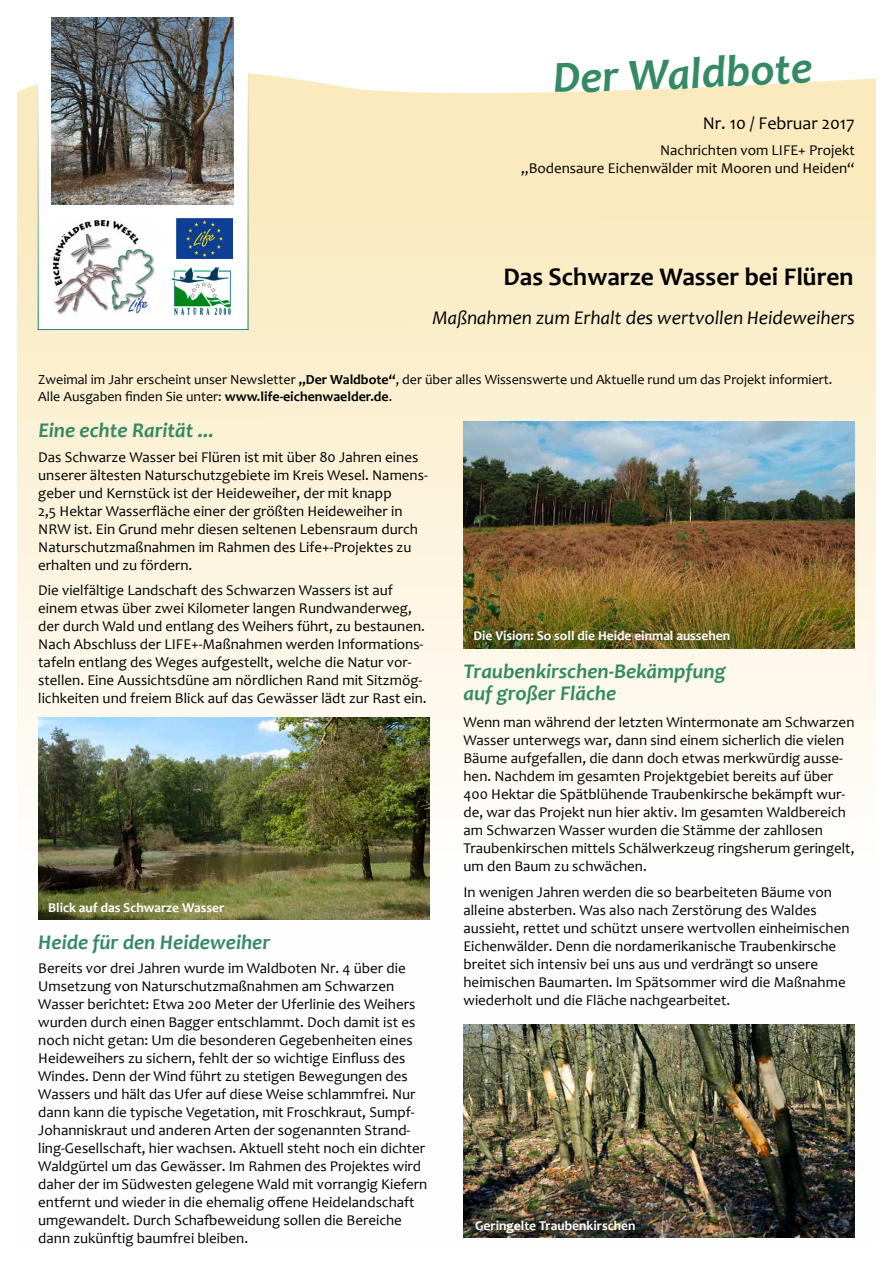
<style>
.page{position:relative;width:893px;height:1263px;background:#fff}
.page>*{position:absolute;margin:0;border:0;box-sizing:border-box;transform-origin:0 0}
.t1{font:italic 700 45px "Candara";color:#358a64}
.t2{font:700 25.5px "Candara";color:#000}
.t3{font:italic 700 21px/22.5px "Candara";color:#358a64}
.t4{font:italic 19.5px "Candara";color:#000}
.t5{font:18px "Candara";color:#000}
.t6{font:15px/18px "Candara";color:#000}
.t7{font:13.95px/16.8px "Candara";color:#000}
.t8{font:700 13.5px "Candara";color:#fff}
.s1{font-weight:700}
</style>
<div class="page">
<svg style="left:17px;top:73px;width:859px;height:112px;background:#faecc5"></svg>
<div style="left:17px;top:185px;width:859px;height:1061px;background:linear-gradient(to bottom,#faecc5,#feffff)"></div>
<div style="left:38px;top:17px;width:210px;height:313px;background:#fff"></div>
<img style="left:54px;top:220px;width:101px;height:95px">
<hr style="left:38px;top:85px;width:1px;height:245px;background:#358a64">
<hr style="left:247px;top:75px;width:2px;height:255px;background:#358a64">
<hr style="left:38px;top:329px;width:211px;height:1px;background:#358a64">
<img style="left:177px;top:219px;width:55px;height:40px">
<img style="left:172px;top:267px;width:59px;height:48px">
<img style="left:51px;top:17px;width:183px;height:187px">
<img style="left:463px;top:421px;width:392px;height:227px">
<img style="left:38px;top:718px;width:391px;height:201px">
<img style="left:463px;top:1025px;width:392px;height:212px">
<svg style="left:554px;top:73px;width:26px;height:19px"></svg>
<h1 class="t1" style="left:579px;top:49px;width:147px;rotate:-2deg">er Wald</h1>
<h1 class="t1" style="left:724px;top:44px;width:88px;rotate:-3deg">bote</h1>
<p class="t5" style="left:703px;top:111px;width:153px">Nr. 10 / Februar 2017</p>
<p class="t6" style="left:521px;top:141px;width:335px;text-align:right">Nachrichten vom LIFE+ Projekt<br>„Bodensaure Eichenwälder mit Mooren und Heiden“</p>
<h2 class="t2" style="left:503px;top:261px;width:352px">Das Schwarze Wasser bei Flüren</h2>
<h3 class="t4" style="left:433px;top:306px;width:424px">Maßnahmen zum Erhalt des wertvollen Heideweihers</h3>
<p class="t7" style="left:38px;top:371px;width:795px">Zweimal im Jahr erscheint unser Newsletter <span class="s1">„Der Waldbote“</span>, der über alles Wissenswerte und Aktuelle rund um das Projekt informiert.<br>Alle Ausgaben finden Sie unter: <span class="s1">www.life-eichenwaelder.de</span>.</p>
<h3 class="t3" style="left:38px;top:419px;width:177px">Eine echte Rarität ...</h3>
<p class="t6" style="left:38px;top:448px;width:391px">Das Schwarze Wasser bei Flüren ist mit über 80 Jahren eines unserer ältesten Naturschutzgebiete im Kreis Wesel. Namens&shy;geber und Kernstück ist der Heideweiher, der mit knapp<br>2,5 Hektar Wasserfläche einer der größten Heideweiher in NRW ist. Ein Grund mehr diesen seltenen Lebensraum durch Naturschutzmaßnahmen im Rahmen des Life+-Projektes zu erhalten und zu fördern.</p>
<p class="t6" style="left:38px;top:581px;width:390px">Die vielfältige Landschaft des Schwarzen Wassers ist auf einem etwas über zwei Kilometer langen Rundwanderweg, der durch Wald und entlang des Weihers führt, zu bestaunen.<br>Nach Abschluss der LIFE+-Maßnahmen werden Informations&shy;tafeln entlang des Weges aufgestellt, welche die Natur vor&shy;stellen. Eine Aussichtsdüne am nördlichen Rand mit Sitzmög&shy;lichkeiten und freiem Blick auf das Gewässer lädt zur Rast ein.</p>
<p class="t8" style="left:48px;top:899px;width:178px">Blick auf das Schwarze Wasser</p>
<h3 class="t3" style="left:38px;top:930px;width:233px">Heide für den Heideweiher</h3>
<p class="t6" style="left:38px;top:959px;width:391px">Bereits vor drei Jahren wurde im Waldboten Nr. 4 über die Umsetzung von Naturschutzmaßnahmen am Schwarzen Wasser berichtet: Etwa 200 Meter der Uferlinie des Weihers wurden durch einen Bagger entschlammt. Doch damit ist es noch nicht getan: Um die besonderen Gegebenheiten eines Heideweihers zu sichern, fehlt der so wichtige Einfluss des Windes. Denn der Wind führt zu stetigen Bewegungen des Wassers und hält das Ufer auf diese Weise schlammfrei. Nur dann kann die typische Vegetation, mit Froschkraut, Sumpf-Johanniskraut und anderen Arten der sogenannten Strand&shy;ling-Gesellschaft, hier wachsen. Aktuell steht noch ein dichter Waldgürtel um das Gewässer. Im Rahmen des Projektes wird daher der im Südwesten gelegene Wald mit vorrangig Kiefern entfernt und wieder in die ehemalig offene Heidelandschaft umgewandelt. Durch Schafbeweidung sollen die Bereiche dann zukünftig baumfrei bleiben.</p>
<p class="t8" style="left:473px;top:627px;width:258px">Die Vision: So soll die Heide einmal aussehen</p>
<h3 class="t3" style="left:463px;top:659px;width:264px">Traubenkirschen-Bekämpfung auf großer Fläche</h3>
<p class="t6" style="left:463px;top:713px;width:392px">Wenn man während der letzten Wintermonate am Schwarzen Wasser unterwegs war, dann sind einem sicherlich die vielen Bäume aufgefallen, die dann doch etwas merkwürdig ausse&shy;hen. Nachdem im gesamten Projektgebiet bereits auf über 400 Hektar die Spätblühende Traubenkirsche bekämpft wur&shy;de, war das Projekt nun hier aktiv. Im gesamten Waldbereich am Schwarzen Wasser wurden die Stämme der zahllosen Traubenkirschen mittels Schälwerkzeug ringsherum geringelt, um den Baum zu schwächen.</p>
<p class="t6" style="left:463px;top:883px;width:387px">In wenigen Jahren werden die so bearbeiteten Bäume von alleine absterben. Was also nach Zerstörung des Waldes aussieht, rettet und schützt unsere wertvollen einheimischen Eichenwälder. Denn die nordamerikanische Traubenkirsche breitet sich intensiv bei uns aus und verdrängt so unsere heimischen Baumarten. Im Spätsommer wird die Maßnahme wiederholt und die Fläche nachgearbeitet.</p>
<p class="t8" style="left:475px;top:1217px;width:162px">Geringelte Traubenkirschen</p>
</div>
